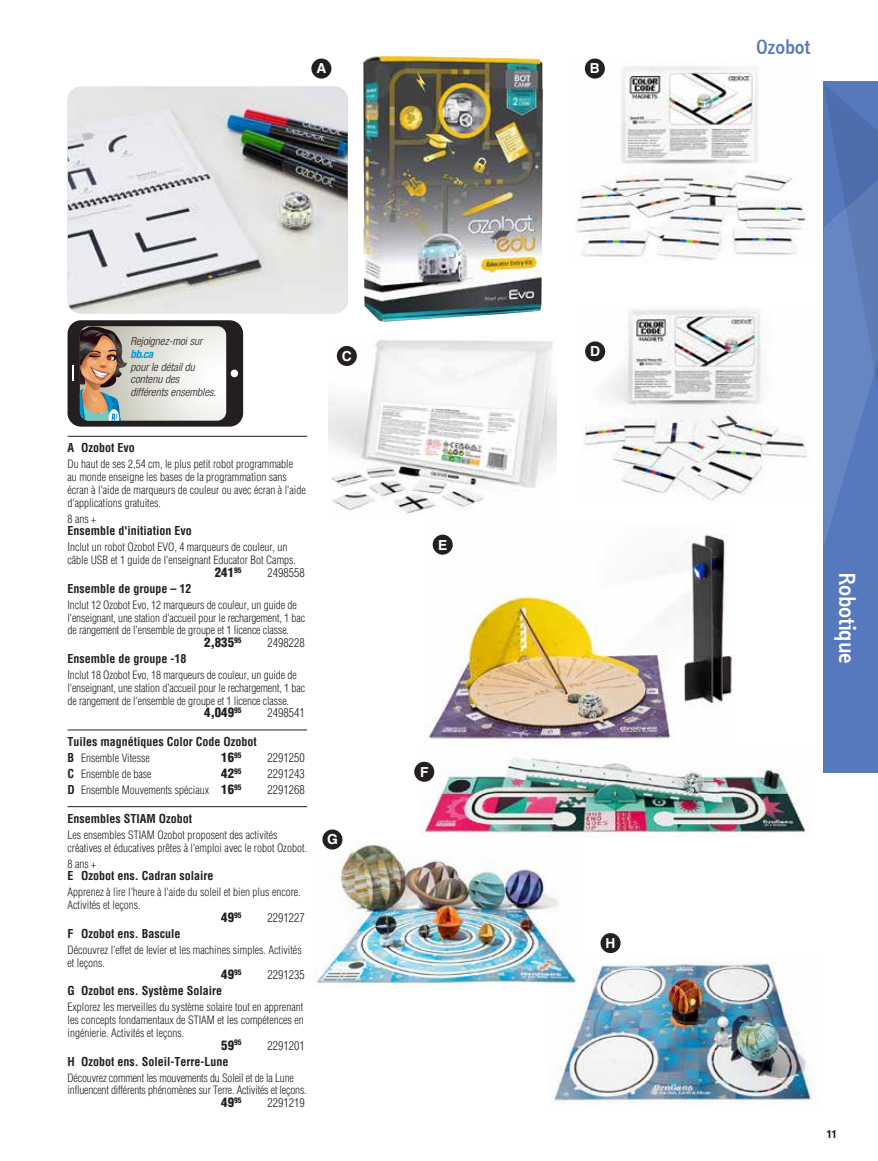
<style>
.page{position:relative;width:878px;height:1161px;background:#fff}
.page>*{position:absolute;margin:0;border:0;box-sizing:border-box;transform-origin:0 0}
.t1{font:500 24px "Info";color:#fff}
.t2{font:500 21px "Info";color:#5679bd}
.t3{font:700 13.8px "Helvetica LT Std";color:#fff}
.t4{font:900 condensed 12.75px "Helvetica LT Std";color:#231f20}
.t5{font:700 condensed 12px "Helvetica LT Std";color:#231f20}
.t6{font:300 condensed 12px "Helvetica LT Std";color:#231f20}
.t7{font:300 condensed 11.25px/12.8px "Helvetica LT Std";color:#231f20}
.t8{font:italic 300 condensed 11.25px/12.8px "Helvetica Neue LT Std";color:#231f20}
.t9{font:italic 700 condensed 11.25px "Helvetica Neue LT Std";color:#009bde}
.t10{font:700 11.25px "Helvetica LT Std";color:#231f20}
.s1{font-weight:700;font-size:12px}
.s2{font-weight:900;font-size:12.75px}
</style>
<div class="page">
<svg style="left:823px;top:84px;width:55px;height:689px;background:#5a7bbc"></svg>
<img style="left:549px;top:958px;width:264px;height:146px">
<img style="left:68px;top:87px;width:280px;height:226px">
<img style="left:363px;top:56px;width:180px;height:266px">
<img style="left:311px;top:59px;width:20px;height:20px;border-radius:10px">
<img style="left:572px;top:62px;width:234px;height:198px">
<img style="left:584px;top:59px;width:21px;height:20px;border-radius:10px">
<img style="left:328px;top:340px;width:229px;height:174px">
<img style="left:337px;top:346px;width:20px;height:20px;border-radius:10px">
<img style="left:584px;top:309px;width:223px;height:192px">
<img style="left:585px;top:341px;width:20px;height:20px;border-radius:10px">
<img style="left:424px;top:534px;width:310px;height:208px">
<img style="left:432px;top:535px;width:20px;height:20px;border-radius:10px">
<img style="left:419px;top:757px;width:387px;height:80px">
<img style="left:414px;top:762px;width:20px;height:20px;border-radius:10px">
<img style="left:314px;top:842px;width:265px;height:144px">
<img style="left:322px;top:829px;width:20px;height:21px;border-radius:10px">
<img style="left:600px;top:933px;width:20px;height:20px;border-radius:10px">
<hr style="left:68px;top:436px;width:239px;height:1px;background:#231f20">
<hr style="left:68px;top:730px;width:239px;height:1px;background:#231f20">
<hr style="left:68px;top:806px;width:239px;height:1px;background:#231f20">
<div style="left:68px;top:320px;width:175px;height:107px;background:#231f20;border-radius:14px"></div>
<svg style="left:80px;top:326px;width:146px;height:95px;background:#cec8bf"></svg>
<div style="left:231px;top:370px;width:7px;height:7px;background:#fff;border-radius:50%"></div>
<svg style="left:72px;top:366px;width:2px;height:15px"></svg>
<p class="t3" style="left:316px;top:60px;width:11px">A</p>
<p class="t3" style="left:590px;top:60px;width:11px">B</p>
<p class="t8" style="left:130px;top:335px;width:73px">Rejoignez-moi sur</p>
<p class="t9" style="left:130px;top:347px;width:24px">bb.ca</p>
<p class="t8" style="left:130px;top:360px;width:87px">pour le détail du contenu des différents ensembles.</p>
<p class="t5" style="left:68px;top:441px;width:69px">A Ozobot Evo</p>
<p class="t7" style="left:68px;top:458px;width:240px">Du haut de ses 2,54 cm, le plus petit robot programmable<br>au monde enseigne les bases de la programmation sans écran à l'aide de marqueurs de couleur ou avec écran à l'aide d'applications gratuites.</p>
<p class="t7" style="left:68px;top:512px;width:30px">8 ans +</p>
<p class="t5" style="left:68px;top:524px;width:126px">Ensemble d'initiation Evo</p>
<p class="t7" style="left:68px;top:541px;width:230px">Inclut un robot Ozobot EVO, 4 marqueurs de couleur, un câble USB et 1 guide de l'enseignant Educator Bot Camps.</p>
<p class="t4" style="left:215px;top:564px;width:28px">241<sup>95</sup></p>
<p class="t6" style="left:267px;top:565px;width:39px">2498558</p>
<p class="t5" style="left:67px;top:581px;width:125px">Ensemble de groupe – 12</p>
<p class="t7" style="left:68px;top:598px;width:239px">Inclut 12 Ozobot Evo, 12 marqueurs de couleur, un guide de l'enseignant, une station d'accueil pour le rechargement, 1 bac de rangement de l'ensemble de groupe et 1 licence classe.</p>
<p class="t4" style="left:204px;top:634px;width:39px">2,835<sup>95</sup></p>
<p class="t6" style="left:267px;top:635px;width:39px">2498228</p>
<p class="t5" style="left:67px;top:651px;width:120px">Ensemble de groupe -18</p>
<p class="t7" style="left:68px;top:669px;width:239px">Inclut 18 Ozobot Evo, 18 marqueurs de couleur, un guide de l'enseignant, une station d'accueil pour le rechargement, 1 bac de rangement de l'ensemble de groupe et 1 licence classe.</p>
<p class="t4" style="left:204px;top:705px;width:39px">4,049<sup>95</sup></p>
<p class="t6" style="left:267px;top:706px;width:39px">2498541</p>
<p class="t5" style="left:67px;top:734px;width:191px">Tuiles magnétiques Color Code Ozobot</p>
<p class="t7" style="left:67px;top:752px;width:84px"><span class="s1">B</span> Ensemble Vitesse</p>
<p class="t4" style="left:221px;top:749px;width:22px">16<sup>95</sup></p>
<p class="t6" style="left:267px;top:750px;width:39px">2291250</p>
<p class="t7" style="left:67px;top:768px;width:86px"><span class="s1">C</span> Ensemble de base</p>
<p class="t4" style="left:221px;top:765px;width:22px">42<sup>95</sup></p>
<p class="t6" style="left:267px;top:766px;width:39px">2291243</p>
<p class="t7" style="left:67px;top:784px;width:175px"><span class="s1">D</span> Ensemble Mouvements spéciaux <span class="s2">16</span><sup>95</sup></p>
<p class="t6" style="left:267px;top:782px;width:39px">2291268</p>
<p class="t5" style="left:67px;top:811px;width:126px">Ensembles STIAM Ozobot</p>
<p class="t7" style="left:68px;top:828px;width:241px">Les ensembles STIAM Ozobot proposent des activités créatives et éducatives prêtes à l'emploi avec le robot Ozobot.</p>
<p class="t7" style="left:68px;top:857px;width:30px">8 ans +</p>
<p class="t5" style="left:68px;top:868px;width:147px">E Ozobot ens. Cadran solaire</p>
<p class="t7" style="left:68px;top:886px;width:235px">Apprenez à lire l'heure à l'aide du soleil et bien plus encore.<br>Activités et leçons.</p>
<p class="t4" style="left:221px;top:909px;width:22px">49<sup>95</sup></p>
<p class="t6" style="left:267px;top:910px;width:39px">2291227</p>
<p class="t5" style="left:67px;top:926px;width:114px">F Ozobot ens. Bascule</p>
<p class="t7" style="left:68px;top:943px;width:236px">Découvrez l'effet de levier et les machines simples. Activités et leçons.</p>
<p class="t4" style="left:221px;top:967px;width:22px">49<sup>95</sup></p>
<p class="t6" style="left:267px;top:967px;width:39px">2291235</p>
<p class="t5" style="left:67px;top:983px;width:156px">G Ozobot ens. Système Solaire</p>
<p class="t7" style="left:68px;top:1001px;width:238px;text-align:justify">Explorez les merveilles du système solaire tout en apprenant les concepts fondamentaux de STIAM et les compétences en ingénierie. Activités et leçons.</p>
<p class="t4" style="left:221px;top:1037px;width:22px">59<sup>95</sup></p>
<p class="t6" style="left:267px;top:1038px;width:39px">2291201</p>
<p class="t5" style="left:67px;top:1054px;width:162px">H Ozobot ens. Soleil-Terre-Lune</p>
<p class="t7" style="left:68px;top:1071px;width:241px">Découvrez comment les mouvements du Soleil et de la Lune influencent différents phénomènes sur Terre. Activités et leçons.</p>
<p class="t4" style="left:221px;top:1094px;width:22px">49<sup>95</sup></p>
<p class="t6" style="left:267px;top:1095px;width:39px">2291219</p>
<p class="t3" style="left:342px;top:348px;width:11px">C</p>
<p class="t3" style="left:590px;top:343px;width:11px">D</p>
<p class="t3" style="left:438px;top:536px;width:11px">E</p>
<p class="t3" style="left:327px;top:831px;width:12px">G</p>
<p class="t3" style="left:420px;top:763px;width:10px">F</p>
<p class="t3" style="left:605px;top:935px;width:11px">H</p>
<h2 class="t2" style="left:756px;top:35px;width:56px">Ozobot</h2>
<h1 class="t1" style="left:860px;top:572px;width:93px;rotate:90deg">Robotique</h1>
<p class="t10" style="left:826px;top:1127px;width:13px">11</p>
</div>
